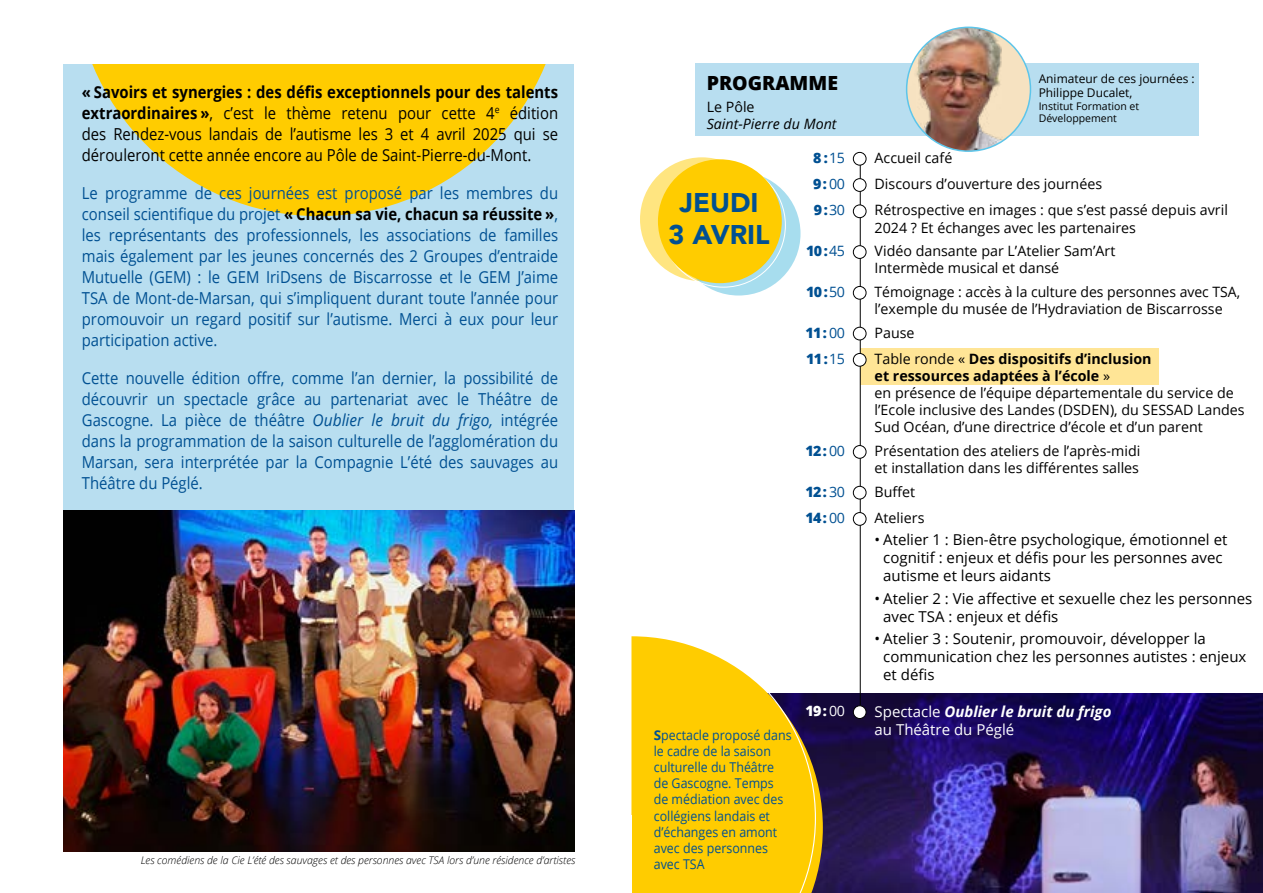
<style>
.page{position:relative;width:1263px;height:893px;background:#fff}
.page>*{position:absolute;margin:0;border:0;box-sizing:border-box;transform-origin:0 0}
.t1{font:900 27px/32.4px "Avenir";color:#005092;text-align:center}
.t2{font:800 19.5px "Open Sans";color:#000}
.t3{font:16.5px/21px "Open Sans";color:#005092;text-align:justify;scale:.9 1}
.t4{font:16.5px/21px "Open Sans";color:#000;text-align:justify;scale:.9 1}
.t5{font:15px/18px "Open Sans";color:#000}
.t6{font:15px/18px "Open Sans";color:#fff}
.t7{font:14.25px/17.1px "Open Sans";color:#000}
.t8{font:800 14.25px "Open Sans";letter-spacing:-.05em;color:#005092}
.t9{font:italic 14.25px "Open Sans";color:#000}
.t10{font:800 14.25px "Open Sans";color:#fff}
.t11{font:13.5px/16.2px "Open Sans";color:#005092;scale:.92 1}
.t12{font:12px/14.4px "Open Sans";color:#000}
.t13{font:italic 300 10.5px "Open Sans";color:#000}
.t14{font:10.5px/12.6px "Open Sans";color:#000}
.s1{font-weight:700}
.s2{font-weight:700;color:#000}
.s3{font-style:italic}
.s4{font-weight:400}
.s5{font-weight:700;font-style:italic}
</style>
<div class="page">
<div style="left:64px;top:37px;width:510px;height:767px;background:#b8def0"></div>
<div style="left:695px;top:64px;width:504px;height:72px;background:#b8def0"></div>
<img style="left:823px;top:693px;width:440px;height:200px">
<div style="left:860px;top:349px;width:299px;height:36px;background:#ffe596"></div>
<svg style="left:92px;top:64px;width:454px;height:152px;fill:#fc0"></svg>
<svg style="left:816px;top:693px;width:7px;height:200px"></svg>
<svg style="left:631px;top:636px;width:185px;height:257px;background:#f6cb20"></svg>
<svg style="left:640px;top:157px;width:124px;height:124px;background:#fee582"></svg>
<svg style="left:677px;top:172px;width:123px;height:124px;background:#addfed"></svg>
<div style="left:658px;top:159px;width:124px;height:124px;background:#fc0;border-radius:50%"></div>
<div style="left:0;top:0;width:631px;height:64px;background:#fff"></div>
<img style="left:907px;top:27px;width:123px;height:124px;border-radius:62px">
<hr style="left:860px;top:155px;width:1px;height:559px;background:#000">
<div style="left:853px;top:152px;width:13px;height:13px;background:#fff;border-radius:50%"></div>
<div style="left:853px;top:152px;width:13px;height:14px;border:1px solid #000;border-radius:50%"></div>
<div style="left:853px;top:179px;width:13px;height:12px;background:#fff;border-radius:50%"></div>
<div style="left:853px;top:178px;width:13px;height:14px;border:1px solid #000;border-radius:50%"></div>
<div style="left:853px;top:205px;width:13px;height:13px;background:#fff;border-radius:50%"></div>
<div style="left:853px;top:205px;width:13px;height:13px;border:1px solid #000;border-radius:50%"></div>
<div style="left:853px;top:246px;width:13px;height:12px;background:#fff;border-radius:50%"></div>
<div style="left:853px;top:245px;width:13px;height:14px;border:1px solid #000;border-radius:50%"></div>
<div style="left:853px;top:286px;width:13px;height:13px;background:#fff;border-radius:50%"></div>
<div style="left:853px;top:286px;width:13px;height:14px;border:1px solid #000;border-radius:50%"></div>
<div style="left:853px;top:327px;width:13px;height:13px;background:#fff;border-radius:50%"></div>
<div style="left:853px;top:327px;width:13px;height:13px;border:1px solid #000;border-radius:50%"></div>
<div style="left:853px;top:353px;width:13px;height:13px;background:#fff;border-radius:50%"></div>
<div style="left:853px;top:353px;width:13px;height:14px;border:1px solid #000;border-radius:50%"></div>
<div style="left:853px;top:446px;width:13px;height:12px;background:#fff;border-radius:50%"></div>
<div style="left:853px;top:445px;width:13px;height:14px;border:1px solid #000;border-radius:50%"></div>
<div style="left:853px;top:486px;width:13px;height:13px;background:#fff;border-radius:50%"></div>
<div style="left:853px;top:486px;width:13px;height:13px;border:1px solid #000;border-radius:50%"></div>
<div style="left:853px;top:513px;width:13px;height:12px;background:#fff;border-radius:50%"></div>
<div style="left:853px;top:512px;width:13px;height:14px;border:1px solid #000;border-radius:50%"></div>
<div style="left:853px;top:706px;width:13px;height:12px;background:#fff;border-radius:50%"></div>
<div style="left:853px;top:705px;width:13px;height:14px;border:1px solid #000;border-radius:50%"></div>
<img style="left:64px;top:510px;width:510px;height:342px">
<p class="t4" style="left:82px;top:81px;width:531px"><span class="s1">« Savoirs et synergies : des défis exceptionnels pour des talents extraordinaires »</span>, c’est le thème retenu pour cette 4<sup>e</sup> édition des Rendez-vous landais de l’autisme les 3 et 4 avril 2025 qui se dérouleront cette année encore au Pôle de Saint-Pierre-du-Mont.</p>
<p class="t3" style="left:82px;top:182px;width:531px">Le programme de ces journées est proposé par les membres du conseil scientifique du projet <span class="s2">« Chacun sa vie, chacun sa réussite »</span>, les représentants des professionnels, les associations de familles mais également par les jeunes concernés des 2 Groupes d’entraide Mutuelle (GEM) : le GEM IriDsens de Biscarrosse et le GEM J’aime TSA de Mont-de-Marsan, qui s’impliquent durant toute l’année pour promouvoir un regard positif sur l’autisme. Merci à eux pour leur participation active.</p>
<p class="t3" style="left:82px;top:367px;width:531px">Cette nouvelle édition offre, comme l’an dernier, la possibilité de découvrir un spectacle grâce au partenariat avec le Théâtre de Gascogne. La pièce de théâtre <span class="s3">Oublier le bruit du frigo,</span> intégrée dans la programmation de la saison culturelle de l’agglomération du Marsan, sera interprétée par la Compagnie L’été des sauvages au Théâtre du Péglé.</p>
<p class="t13" style="left:141px;top:853px;width:436px">Les comédiens de la Cie L’été des sauvages et des personnes avec TSA lors d’une résidence d’artistes</p>
<p class="t2" style="left:707px;top:68px;width:133px">PROGRAMME</p>
<p class="t7" style="left:707px;top:98px;width:49px">Le Pôle</p>
<p class="t9" style="left:707px;top:114px;width:131px">Saint-Pierre du Mont</p>
<p class="t12" style="left:1039px;top:71px;width:158px">Animateur de ces journées :<br>Philippe Ducalet,</p>
<p class="t14" style="left:1039px;top:99px;width:102px">Institut Formation et<br>Développement</p>
<h1 class="t1" style="left:668px;top:186px;width:103px">JEUDI<br>3 AVRIL</h1>
<p class="t11" style="left:654px;top:726px;width:151px"><span class="s1">S</span>pectacle proposé dans le cadre de la saison culturelle du Théâtre de Gascogne. Temps de médiation avec des collégiens landais et d’échanges en amont avec des personnes avec TSA</p>
<p class="t8" style="left:813px;top:147px;width:33px">8 : <span class="s4">15</span></p>
<p class="t7" style="left:874px;top:149px;width:79px">Accueil café</p>
<p class="t8" style="left:813px;top:173px;width:33px">9 : <span class="s4">00</span></p>
<p class="t7" style="left:874px;top:175px;width:229px">Discours d’ouverture des journées</p>
<p class="t8" style="left:814px;top:199px;width:32px">9 : <span class="s4">30</span></p>
<p class="t7" style="left:874px;top:201px;width:355px">Rétrospective en images : que s’est passé depuis avril<br>2024 ? Et échanges avec les partenaires</p>
<p class="t8" style="left:806px;top:240px;width:40px">10 : <span class="s4">45</span></p>
<p class="t7" style="left:874px;top:242px;width:242px">Vidéo dansante par L’Atelier Sam’Art<br>Intermède musical et dansé</p>
<p class="t8" style="left:806px;top:281px;width:40px">10 : <span class="s4">50</span></p>
<p class="t7" style="left:874px;top:283px;width:367px">Témoignage : accès à la culture des personnes avec TSA, l’exemple du musée de l’Hydraviation de Biscarrosse</p>
<p class="t8" style="left:805px;top:322px;width:41px">11 : <span class="s4">00</span></p>
<p class="t7" style="left:874px;top:324px;width:42px">Pause</p>
<p class="t8" style="left:806px;top:348px;width:40px">11 : <span class="s4">15</span></p>
<p class="t7" style="left:874px;top:350px;width:372px">Table ronde « <span class="s1">Des dispositifs d’inclusion<br>et ressources adaptées à l’école</span> »<br>en présence de l’équipe départementale du service de l’Ecole inclusive des Landes (DSDEN), du SESSAD Landes Sud Océan, d’une directrice d’école et d’un parent</p>
<p class="t8" style="left:805px;top:440px;width:41px">12 : <span class="s4">00</span></p>
<p class="t7" style="left:874px;top:442px;width:267px">Présentation des ateliers de l’après-midi et installation dans les différentes salles</p>
<p class="t8" style="left:805px;top:481px;width:41px">12 : <span class="s4">30</span></p>
<p class="t7" style="left:874px;top:483px;width:42px">Buffet</p>
<p class="t8" style="left:805px;top:507px;width:41px">14 : <span class="s4">00</span></p>
<p class="t7" style="left:874px;top:509px;width:51px">Ateliers</p>
<p class="t5" style="left:883px;top:530px;width:346px;text-indent:-9px">• Atelier 1 : Bien-être psychologique, émotionnel et cognitif : enjeux et défis pour les personnes avec autisme et leurs aidants</p>
<p class="t5" style="left:883px;top:589px;width:371px;text-indent:-9px">• Atelier 2 : Vie affective et sexuelle chez les personnes avec TSA : enjeux et défis</p>
<p class="t5" style="left:883px;top:629px;width:365px;text-indent:-9px">• Atelier 3 : Soutenir, promouvoir, développer la communication chez les personnes autistes : enjeux et défis</p>
<p class="t10" style="left:805px;top:700px;width:41px">19 : <span class="s4">00</span></p>
<p class="t6" style="left:874px;top:702px;width:238px">Spectacle <span class="s5">Oublier le bruit du frigo </span>au Théâtre du Péglé</p>
</div>
